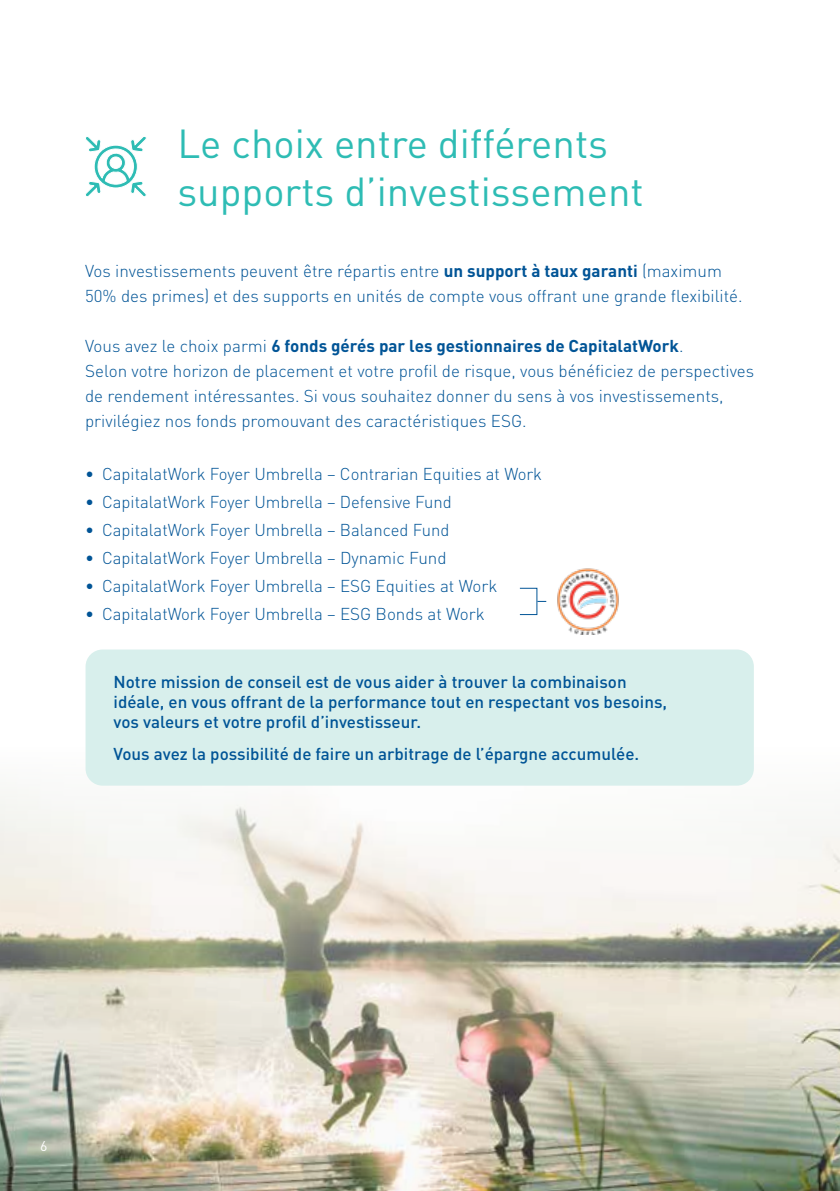
<style>
.page{position:relative;width:840px;height:1191px;background:#fff}
.page>*{position:absolute;margin:0;border:0;box-sizing:border-box;transform-origin:0 0}
.t1{font:40px/48px "DIN Pro";color:#2ebcb4}
.t2{font:300 17px/25px "DIN Pro";color:#005496}
.t3{font:500 17px/20px "DIN Pro";color:#005496}
.t4{font:14px "DIN Pro";color:#fff}
.s1{font-weight:700}
</style>
<div class="page">
<img style="left:0;top:693px;width:839px;height:498px">
<svg style="left:85px;top:137px;width:62px;height:60px"></svg>
<div style="left:85px;top:649px;width:668px;height:136px;background:#d8efec;border-radius:17px"></div>
<hr style="left:839px;top:289px;width:1px;height:228px;background:#000">
<div style="left:519px;top:588px;width:18px;height:27px;border:1px solid #005496"></div>
<img style="left:557px;top:568px;width:62px;height:66px">
<h1 class="t1" style="left:177px;top:115px;width:467px">Le choix entre différents supports d’investissement</h1>
<p class="t2" style="left:85px;top:257px;width:658px">Vos investissements peuvent être répartis entre <span class="s1">un support à taux garanti</span> (maximum<br>50% des primes) et des supports en unités de compte vous offrant une grande flexibilité.</p>
<p class="t2" style="left:85px;top:332px;width:670px">Vous avez le choix parmi <span class="s1">6 fonds gérés par les gestionnaires de CapitalatWork</span>.<br>Selon votre horizon de placement et votre profil de risque, vous bénéficiez de perspectives de rendement intéressantes. Si vous souhaitez donner du sens à vos investissements, privilégiez nos fonds promouvant des caractéristiques ESG.</p>
<p class="t2" style="left:85px;top:460px;width:458px">• CapitalatWork Foyer Umbrella – Contrarian Equities at Work</p>
<p class="t2" style="left:85px;top:488px;width:368px">• CapitalatWork Foyer Umbrella – Defensive Fund</p>
<p class="t2" style="left:85px;top:516px;width:365px">• CapitalatWork Foyer Umbrella – Balanced Fund</p>
<p class="t2" style="left:85px;top:544px;width:363px">• CapitalatWork Foyer Umbrella – Dynamic Fund</p>
<p class="t2" style="left:85px;top:572px;width:413px">• CapitalatWork Foyer Umbrella – ESG Equities at Work</p>
<p class="t2" style="left:85px;top:600px;width:401px">• CapitalatWork Foyer Umbrella – ESG Bonds at Work</p>
<p class="t3" style="left:113px;top:670px;width:554px">Notre mission de conseil est de vous aider à trouver la combinaison idéale, en vous offrant de la performance tout en respectant vos besoins, vos valeurs et votre profil d’investisseur.</p>
<p class="t3" style="left:113px;top:741px;width:527px">Vous avez la possibilité de faire un arbitrage de l’épargne accumulée.</p>
<p class="t4" style="left:40px;top:1135px;width:9px">6</p>
</div>
